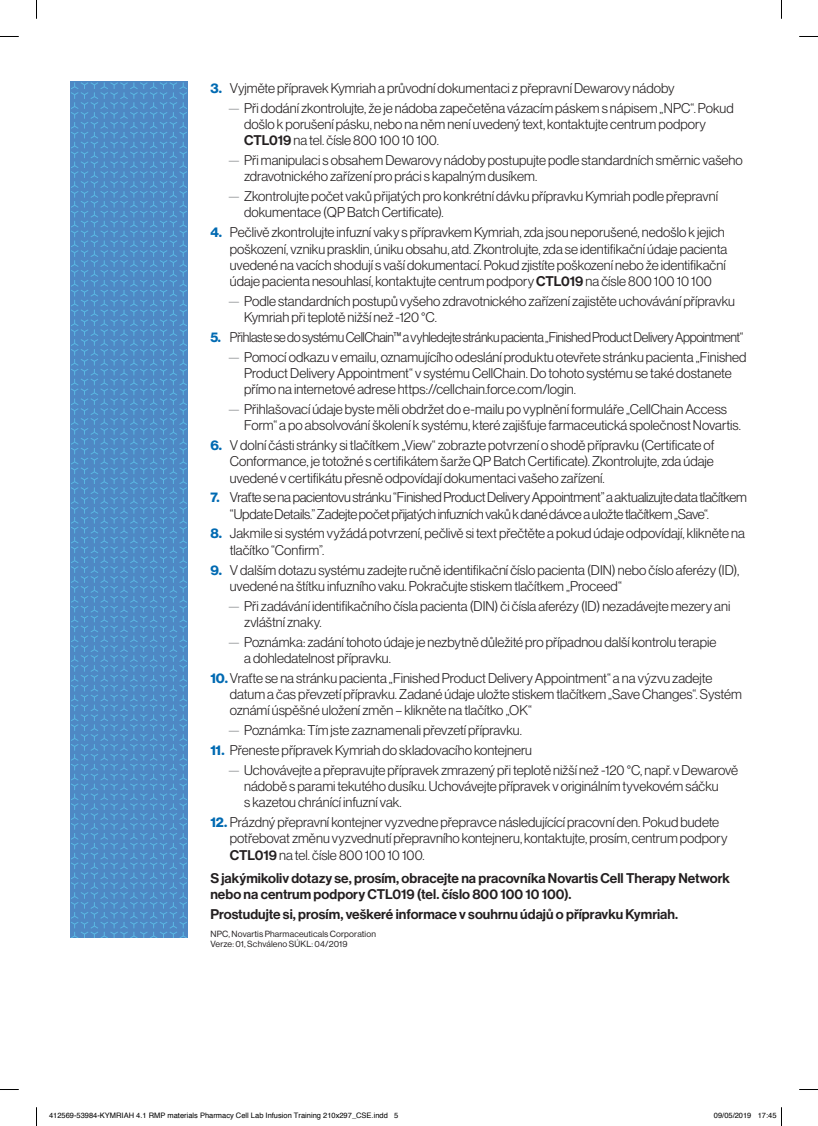
<style>
.page{position:relative;width:818px;height:1126px;background:#fff}
.page>*{position:absolute;margin:0;border:0;box-sizing:border-box;transform-origin:0 0}
.t1{font:300 13.75px/16.2px "Volta Modern Display 45";color:#231f20}
.lead_11pt{font:500 13.75px/16.2px "Volta Modern Display 65";letter-spacing:.005em;color:#231f20}
.t2{font:300 13.75px/16.2px "Volta Modern Display 45";letter-spacing:-.02em;color:#231f20}
.t3{font:300 13.75px "Volta Modern Display 45";letter-spacing:-.025em;color:#231f20;scale:.95 1}
.novartis_legal_2nd_l{font:8.75px/10px "Volta Modern Display 55 Roman";letter-spacing:.02em;color:#231f20}
.t4{font:7.5px "Helvetica";color:#000}
.s1{font-family:"Volta Modern Display 75";font-weight:700;color:#006ab2}
.s2{font-family:"Helvetica Neue LT Std";color:#939598}
.s3{font-family:"Volta Modern Display 65";font-weight:500}
</style>
<div class="page">
<svg style="left:70px;top:81px;width:117px;height:855px;fill:#4e88c4"></svg>
<svg style="left:0;top:36px;width:19px;height:1px"></svg>
<svg style="left:799px;top:36px;width:18px;height:1px"></svg>
<svg style="left:0;top:1089px;width:19px;height:1px"></svg>
<svg style="left:799px;top:1089px;width:18px;height:1px"></svg>
<svg style="left:36px;top:0;width:1px;height:19px"></svg>
<svg style="left:36px;top:1107px;width:1px;height:18px"></svg>
<p class="t1" style="left:210px;top:80px;width:465px"><span class="s1">3.</span> Vyjměte přípravek Kymriah a průvodní dokumentaci z přepravní Dewarovy nádoby</p>
<p class="t1" style="left:244px;top:100px;width:491px;text-indent:-17px"><span class="s2">—</span> Při dodání zkontrolujte, že je nádoba zapečetěna vázacím páskem s nápisem „NPC“. Pokud došlo k porušení pásku, nebo na něm není uvedený text, kontaktujte centrum podpory<br><span class="s3">CTL019</span> na tel. čísle 800 100 10 100.</p>
<p class="t1" style="left:244px;top:152px;width:500px;text-indent:-17px"><span class="s2">—</span> Při manipulaci s obsahem Dewarovy nádoby postupujte podle standardních směrnic vašeho zdravotnického zařízení pro práci s kapalným dusíkem.</p>
<p class="t1" style="left:244px;top:188px;width:475px;text-indent:-17px"><span class="s2">—</span> Zkontrolujte počet vaků přijatých pro konkrétní dávku přípravku Kymriah podle přepravní dokumentace (QP Batch Certificate).</p>
<p class="t1" style="left:230px;top:224px;width:498px;text-indent:-19px"><span class="s1">4.</span> Pečlivě zkontrolujte infuzní vaky s přípravkem Kymriah, zda jsou neporušené, nedošlo k jejich poškození, vzniku prasklin, úniku obsahu, atd. Zkontrolujte, zda se identifikační údaje pacienta uvedené na vacích shodují s vaší dokumentací. Pokud zjistíte poškození nebo že identifikační údaje pacienta nesouhlasí, kontaktujte centrum podpory <span class="s3">CTL019</span> na čísle 800 100 10 100</p>
<p class="t1" style="left:244px;top:293px;width:492px;text-indent:-17px"><span class="s2">—</span> Podle standardních postupů vyšeho zdravotnického zařízení zajistěte uchovávání přípravku<br>Kymriah při teplotě nižší než -120 °C.</p>
<p class="t3" style="left:210px;top:329px;width:562px"><span class="s1">5.</span> Přihlaste se do systému CellChain™ a vyhledejte stránku pacienta „Finished Product Delivery Appointment“</p>
<p class="t1" style="left:244px;top:349px;width:503px;text-indent:-17px"><span class="s2">—</span> Pomocí odkazu v emailu, oznamujícího odeslání produktu otevřete stránku pacienta „Finished<br>Product Delivery Appointment“ v systému CellChain. Do tohoto systému se také dostanete přímo na internetové adrese https://cellchain.force.com/login.</p>
<p class="t1" style="left:244px;top:401px;width:498px;text-indent:-17px"><span class="s2">—</span> Přihlašovací údaje byste měli obdržet do e-mailu po vyplnění formuláře „CellChain Access<br>Form“ a po absolvování školení k systému, které zajišťuje farmaceutická společnost Novartis.</p>
<p class="t1" style="left:230px;top:437px;width:485px;text-align:justify;text-indent:-19px"><span class="s1">6.</span> V dolní části stránky si tlačítkem „View“ zobrazte potvrzení o shodě přípravku (Certificate of Conformance, je totožné s certifikátem šarže QP Batch Certificate). Zkontrolujte, zda údaje uvedené v certifikátu přesně odpovídají dokumentaci vašeho zařízení.</p>
<p class="t2" style="left:230px;top:489px;width:518px;text-indent:-19px"><span class="s1">7.</span> Vraťte se na pacientovu stránku “Finished Product Delivery Appointment” a aktualizujte data tlačítkem “Update Details.” Zadejte počet přijatých infuzních vaků k dané dávce a uložte tlačítkem „Save“.</p>
<p class="t1" style="left:230px;top:525px;width:516px;text-indent:-19px"><span class="s1">8.</span> Jakmile si systém vyžádá potvrzení, pečlivě si text přečtěte a pokud údaje odpovídají, klikněte na tlačítko “Confirm”.</p>
<p class="t1" style="left:230px;top:561px;width:510px;text-indent:-19px"><span class="s1">9.</span> V dalším dotazu systému zadejte ručně identifikační číslo pacienta (DIN) nebo číslo aferézy (ID), uvedené na štítku infuzního vaku. Pokračujte stiskem tlačítkem „Proceed“</p>
<p class="t1" style="left:244px;top:597px;width:487px;text-indent:-17px"><span class="s2">—</span> Při zadávání identifikačního čísla pacienta (DIN) či čísla aferézy (ID) nezadávejte mezery ani zvláštní znaky.</p>
<p class="t1" style="left:244px;top:633px;width:473px;text-indent:-17px"><span class="s2">—</span> Poznámka: zadání tohoto údaje je nezbytně důležité pro případnou další kontrolu terapie a dohledatelnost přípravku.</p>
<p class="t1" style="left:230px;top:669px;width:513px;text-indent:-19px"><span class="s1">10.</span>Vraťte se na stránku pacienta „Finished Product Delivery Appointment“ a na výzvu zadejte datum a čas převzetí přípravku. Zadané údaje uložte stiskem tlačítkem „Save Changes“. Systém oznámí úspěšné uložení změn – klikněte na tlačítko „OK“</p>
<p class="t1" style="left:227px;top:722px;width:296px"><span class="s2">—</span> Poznámka: Tím jste zaznamenali převzetí přípravku.</p>
<p class="t1" style="left:210px;top:741px;width:323px"><span class="s1">11.</span> Přeneste přípravek Kymriah do skladovacího kontejneru</p>
<p class="t1" style="left:244px;top:761px;width:495px;text-indent:-17px"><span class="s2">—</span> Uchovávejte a přepravujte přípravek zmrazený při teplotě nižší než -120 °C, např. v Dewarově nádobě s parami tekutého dusíku. Uchovávejte přípravek v originálním tyvekovém sáčku<br>s kazetou chránící infuzní vak.</p>
<p class="t1" style="left:230px;top:814px;width:499px;text-indent:-19px"><span class="s1">12.</span> Prázdný přepravní kontejner vyzvedne přepravce následujícící pracovní den. Pokud budete potřebovat změnu vyzvednutí přepravního kontejneru, kontaktujte, prosím, centrum podpory<br><span class="s3">CTL019</span> na tel. čísle 800 100 10 100.</p>
<p class="lead_11pt" style="left:210px;top:870px;width:521px">S jakýmikoliv dotazy se, prosím, obracejte na pracovníka Novartis Cell Therapy Network nebo na centrum podpory CTL019 (tel. číslo 800 100 10 100).</p>
<p class="lead_11pt" style="left:210px;top:906px;width:469px">Prostudujte si, prosím, veškeré informace v souhrnu údajů o přípravku Kymriah.</p>
<p class="novartis_legal_2nd_l" style="left:210px;top:928px;width:167px">NPC, Novartis Pharmaceuticals Corporation<br>Verze: 01, Schváleno SÚKL: 04/2019</p>
<p class="t4" style="left:49px;top:1109px;width:350px">412569-53984-KYMRIAH 4.1 RMP materials Pharmacy Cell Lab Infusion Training 210x297_CSE.indd 5</p>
<p class="t4" style="left:713px;top:1109px;width:64px">09/05/2019 17:45</p>
</div>
